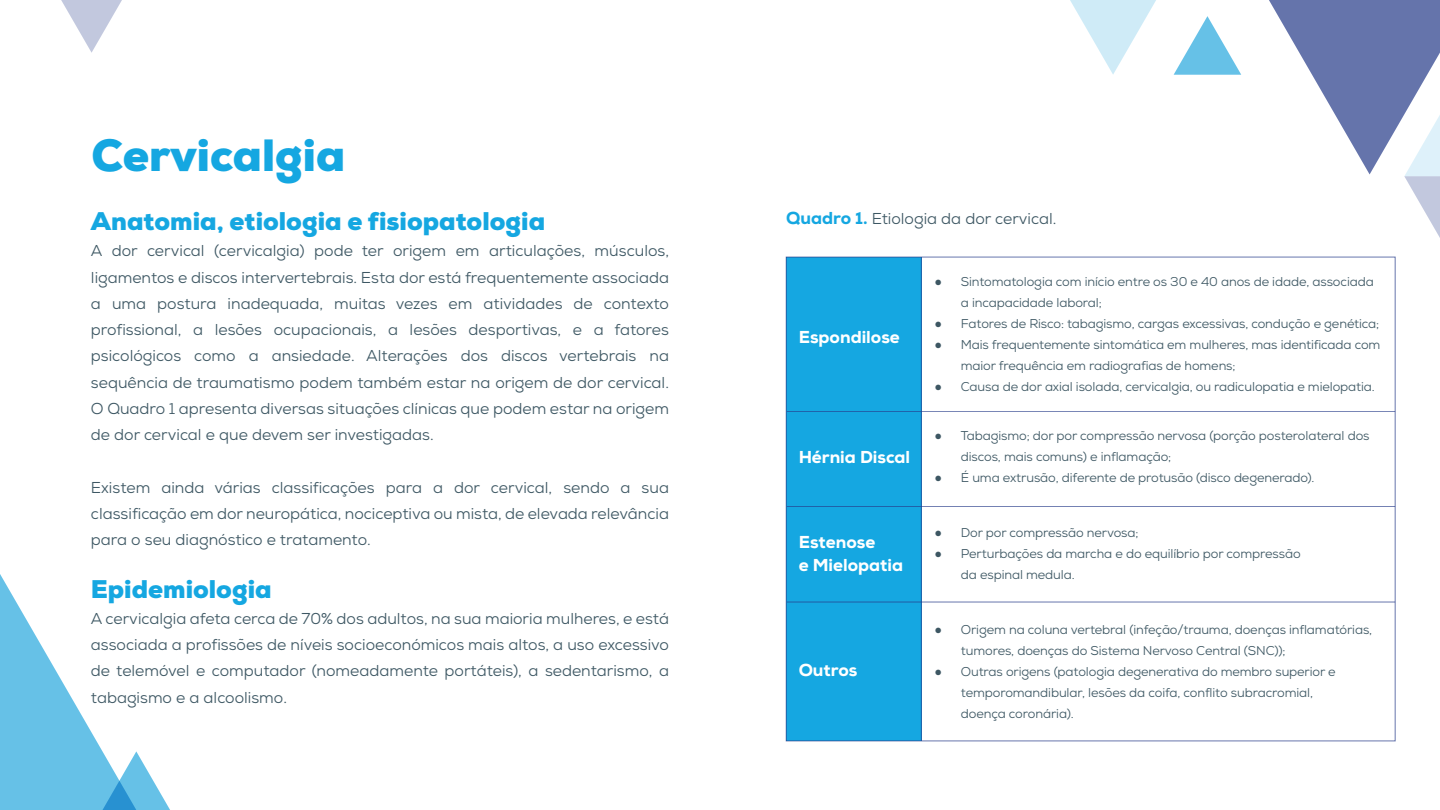
<style>
.page{position:relative;width:1440px;height:810px;background:#fff}
.page>*{position:absolute;margin:0;border:0;box-sizing:border-box;transform-origin:0 0}
.t1{font:900 45px "Nexa";color:#15a7e1}
.t2{font:900 25.5px "Nexa";color:#15a7e1}
.t3{font:800 17.25px/23.2px "Nexa";color:#fff}
.t4{font:15.75px/26.2px "Nexa";color:#3d5763;text-align:justify}
.t5{font:12.75px/21px "Nexa";letter-spacing:-.01em;color:#3d5763}
.s1{font-weight:800;font-size:17.25px;color:#15a7e1}
.s2{font-family:"Helvetica"}
</style>
<div class="page">
<div style="left:786px;top:257px;width:135px;height:484px;background:#15a7e1"></div>
<hr style="left:921px;top:257px;width:1px;height:484px;background:#273c8a">
<hr style="left:787px;top:506px;width:608px;height:1px;background:#273c8a">
<hr style="left:787px;top:411px;width:608px;height:1px;background:#273c8a">
<hr style="left:787px;top:602px;width:608px;height:1px;background:#273c8a">
<svg style="left:61px;top:0;width:61px;height:53px"></svg>
<svg style="left:893px;top:0;width:547px;height:268px"></svg>
<svg style="left:0;top:574px;width:170px;height:236px"></svg>
<h1 class="t1" style="left:92px;top:126px;width:255px">Cervicalgia</h1>
<h2 class="t2" style="left:91px;top:205px;width:456px">Anatomia, etiologia e fisiopatologia</h2>
<p class="t4" style="left:91px;top:238px;width:580px">A dor cervical (cervicalgia) pode ter origem em articulações, músculos, ligamentos e discos intervertebrais. Esta dor está frequentemente associada a uma postura inadequada, muitas vezes em atividades de contexto profissional, a lesões ocupacionais, a lesões desportivas, e a fatores psicológicos como a ansiedade. Alterações dos discos vertebrais na sequência de traumatismo podem também estar na origem de dor cervical.<br>O Quadro 1 apresenta diversas situações clínicas que podem estar na origem de dor cervical e que devem ser investigadas.</p>
<p class="t4" style="left:91px;top:474px;width:580px">Existem ainda várias classificações para a dor cervical, sendo a sua classificação em dor neuropática, nociceptiva ou mista, de elevada relevância para o seu diagnóstico e tratamento.</p>
<h2 class="t2" style="left:91px;top:572px;width:182px">Epidemiologia</h2>
<p class="t4" style="left:91px;top:605px;width:580px">A cervicalgia afeta cerca de 70% dos adultos, na sua maioria mulheres, e está associada a profissões de níveis socioeconómicos mais altos, a uso excessivo de telemóvel e computador (nomeadamente portáteis), a sedentarismo, a tabagismo e a alcoolismo.</p>
<p class="t4" style="left:786px;top:206px;width:272px"><span class="s1">Quadro 1.</span> Etiologia da dor cervical.</p>
<p class="t3" style="left:799px;top:325px;width:103px">Espondilose</p>
<p class="t3" style="left:799px;top:446px;width:113px">Hérnia Discal</p>
<p class="t3" style="left:799px;top:531px;width:106px">Estenose<br>e Mielopatia</p>
<p class="t3" style="left:799px;top:658px;width:60px">Outros</p>
<p class="t5" style="left:961px;top:271px;width:414px;text-indent:-26px"><span class="s2">●</span> Sintomatologia com início entre os 30 e 40 anos de idade, associada a incapacidade laboral;</p>
<p class="t5" style="left:934px;top:313px;width:446px"><span class="s2">●</span> Fatores de Risco: tabagismo, cargas excessivas, condução e genética;</p>
<p class="t5" style="left:961px;top:334px;width:421px;text-indent:-26px"><span class="s2">●</span> Mais frequentemente sintomática em mulheres, mas identificada com maior frequência em radiografias de homens;</p>
<p class="t5" style="left:934px;top:376px;width:442px"><span class="s2">●</span> Causa de dor axial isolada, cervicalgia, ou radiculopatia e mielopatia.</p>
<p class="t5" style="left:961px;top:425px;width:410px;text-indent:-26px"><span class="s2">●</span> Tabagismo; dor por compressão nervosa (porção posterolateral dos discos, mais comuns) e inflamação;</p>
<p class="t5" style="left:934px;top:467px;width:382px"><span class="s2">●</span> É uma extrusão, diferente de protusão (disco degenerado).</p>
<p class="t5" style="left:934px;top:522px;width:206px"><span class="s2">●</span> Dor por compressão nervosa;</p>
<p class="t5" style="left:961px;top:543px;width:341px;text-indent:-26px"><span class="s2">●</span> Perturbações da marcha e do equilíbrio por compressão da espinal medula.</p>
<p class="t5" style="left:961px;top:619px;width:413px;text-indent:-26px"><span class="s2">●</span> Origem na coluna vertebral (infeção/trauma, doenças inflamatórias, tumores, doenças do Sistema Nervoso Central (SNC));</p>
<p class="t5" style="left:961px;top:661px;width:376px;text-indent:-26px"><span class="s2">●</span> Outras origens (patologia degenerativa do membro superior e temporomandibular, lesões da coifa, conflito subracromial, doença coronária).</p>
</div>
